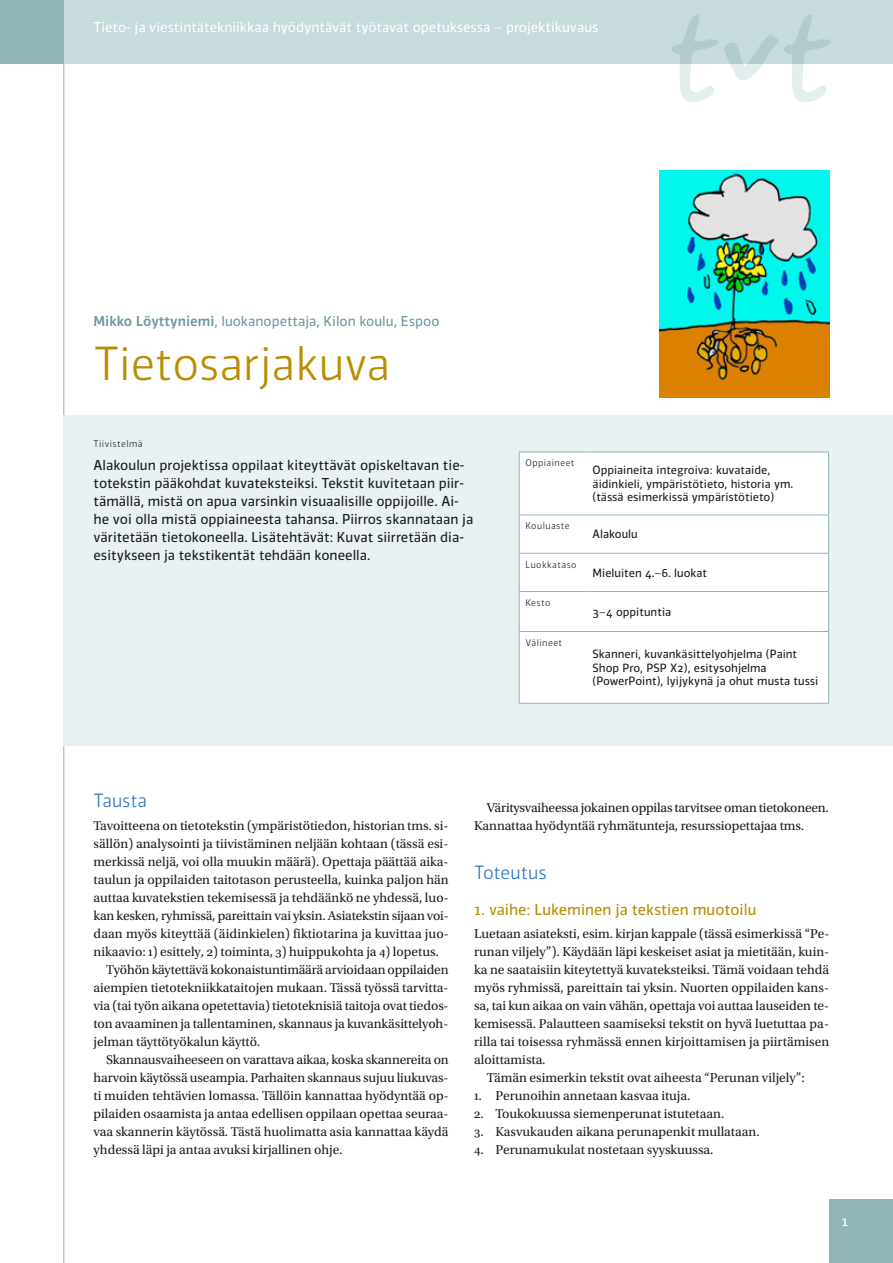
<style>
.page{position:relative;width:893px;height:1263px;background:#fff}
.page>*{position:absolute;margin:0;border:0;box-sizing:border-box;transform-origin:0 0}
.t1{font:300 45px "Vinkel";color:#b88d00}
.t2{font:300 18px "Vinkel";letter-spacing:-.005em;color:#2a76bc}
.t3{font:15px "Vinkel";color:#b88d00}
.t4{font:13.5px/18px "Utopia Std";color:#1b1c20}
.t5{font:13.5px/18px "Vinkel";color:#1b1c20}
.t6{font:13.5px "Vinkel";color:#fff}
.t7{font:13.5px "Vinkel";color:#6e9a9c}
.t8{font:11.25px/13.5px "Vinkel";color:#1b1c20}
.t9{font:300 9px "Vinkel";letter-spacing:.05em;color:#1b1c20}
.s1{font-weight:500}
</style>
<div class="page">
<div style="left:829px;top:1199px;width:64px;height:64px;background:#91b5b7"></div>
<div style="left:0;top:0;width:893px;height:64px;background:#c8dbdc"></div>
<div style="left:0;top:0;width:64px;height:64px;background:#91b5b7"></div>
<svg style="left:672px;top:14px;width:159px;height:88px"></svg>
<hr style="left:64px;top:64px;width:1px;height:1199px;background:#91b5b7">
<div style="left:64px;top:416px;width:829px;height:330px;background:#eaf1f2"></div>
<img style="left:659px;top:170px;width:170px;height:228px">
<div style="left:520px;top:453px;width:308px;height:249px;background:#fff"></div>
<hr style="left:519px;top:452px;width:67px;height:1px;background:#91b5b7">
<hr style="left:519px;top:452px;width:1px;height:63px;background:#91b5b7">
<hr style="left:586px;top:452px;width:243px;height:1px;background:#91b5b7">
<hr style="left:828px;top:452px;width:1px;height:63px;background:#91b5b7">
<hr style="left:519px;top:515px;width:67px;height:1px;background:#91b5b7">
<hr style="left:519px;top:515px;width:1px;height:38px;background:#91b5b7">
<hr style="left:586px;top:515px;width:243px;height:1px;background:#91b5b7">
<hr style="left:828px;top:515px;width:1px;height:38px;background:#91b5b7">
<hr style="left:519px;top:553px;width:67px;height:1px;background:#91b5b7">
<hr style="left:519px;top:554px;width:1px;height:37px;background:#91b5b7">
<hr style="left:586px;top:553px;width:243px;height:1px;background:#91b5b7">
<hr style="left:828px;top:554px;width:1px;height:37px;background:#91b5b7">
<hr style="left:519px;top:591px;width:67px;height:1px;background:#91b5b7">
<hr style="left:519px;top:592px;width:1px;height:39px;background:#91b5b7">
<hr style="left:586px;top:591px;width:243px;height:1px;background:#91b5b7">
<hr style="left:828px;top:592px;width:1px;height:39px;background:#91b5b7">
<hr style="left:519px;top:631px;width:67px;height:1px;background:#91b5b7">
<hr style="left:519px;top:632px;width:1px;height:71px;background:#91b5b7">
<hr style="left:586px;top:631px;width:243px;height:1px;background:#91b5b7">
<hr style="left:828px;top:632px;width:1px;height:71px;background:#91b5b7">
<hr style="left:519px;top:703px;width:67px;height:1px;background:#91b5b7">
<hr style="left:586px;top:703px;width:243px;height:1px;background:#91b5b7">
<p class="t6" style="left:94px;top:18px;width:507px">Tieto- ja viestintätekniikkaa hyödyntävät työtavat opetuksessa – projektikuvaus</p>
<p class="t7" style="left:94px;top:312px;width:348px"><span class="s1">Mikko Löyttyniemi</span>, luokanopettaja, Kilon koulu, Espoo</p>
<h1 class="t1" style="left:94px;top:333px;width:298px">Tietosarjakuva</h1>
<p class="t9" style="left:94px;top:437px;width:51px">Tiivistelmä</p>
<p class="t5" style="left:94px;top:456px;width:381px">Alakoulun projektissa oppilaat kiteyttävät opiskeltavan tie&shy;totekstin pääkohdat kuvateksteiksi. Tekstit kuvitetaan piir&shy;tämällä, mistä on apua varsinkin visuaalisille oppijoille. Ai&shy;he voi olla mistä oppiaineesta tahansa. Piirros skannataan ja väritetään tietokoneella. Lisätehtävät: Kuvat siirretään dia&shy;esitykseen ja tekstikentät tehdään koneella.</p>
<p class="t9" style="left:525px;top:457px;width:51px">Oppiaineet</p>
<p class="t9" style="left:525px;top:520px;width:46px">Kouluaste</p>
<p class="t9" style="left:525px;top:558px;width:53px">Luokkataso</p>
<p class="t9" style="left:525px;top:596px;width:26px">Kesto</p>
<p class="t9" style="left:525px;top:636px;width:38px">Välineet</p>
<p class="t8" style="left:593px;top:464px;width:202px">Oppiaineita integroiva: kuvataide, äidinkieli, ympäristötieto, historia ym. (tässä esimerkissä ympäristötieto)</p>
<p class="t8" style="left:593px;top:528px;width:47px">Alakoulu</p>
<p class="t8" style="left:593px;top:566px;width:116px">Mieluiten 4.–6. luokat</p>
<p class="t8" style="left:593px;top:605px;width:80px">3–4 oppituntia</p>
<p class="t8" style="left:593px;top:647px;width:227px">Skanneri, kuvankäsittelyohjelma (Paint<br>Shop Pro, PSP X2), esitysohjelma (PowerPoint), lyijykynä ja ohut musta tussi</p>
<h2 class="t2" style="left:94px;top:788px;width:55px">Tausta</h2>
<p class="t4" style="left:94px;top:816px;width:356px">Tavoitteena on tietotekstin (ympäristötiedon, historian tms. si-</p>
<p class="t4" style="left:94px;top:834px;width:357px">sällön) analysointi ja tiivistäminen neljään kohtaan (tässä esi-</p>
<p class="t4" style="left:94px;top:852px;width:357px">merkissä neljä, voi olla muukin määrä). Opettaja päättää aika-</p>
<p class="t4" style="left:94px;top:870px;width:357px">taulun ja oppilaiden taitotason perusteella, kuinka paljon hän</p>
<p class="t4" style="left:94px;top:888px;width:357px">auttaa kuvatekstien tekemisessä ja tehdäänkö ne yhdessä, luo-</p>
<p class="t4" style="left:94px;top:906px;width:357px">kan kesken, ryhmissä, pareittain vai yksin. Asiatekstin sijaan voi-</p>
<p class="t4" style="left:94px;top:924px;width:357px">daan myös kiteyttää (äidinkielen) fiktiotarina ja kuvittaa juo-</p>
<p class="t4" style="left:94px;top:942px;width:347px">nikaavio: 1) esittely, 2) toiminta, 3) huippukohta ja 4) lopetus.</p>
<p class="t4" style="left:106px;top:960px;width:344px">Työhön käytettävä kokonaistuntimäärä arvioidaan oppilaiden</p>
<p class="t4" style="left:94px;top:978px;width:357px">aiempien tietotekniikkataitojen mukaan. Tässä työssä tarvitta-</p>
<p class="t4" style="left:94px;top:996px;width:357px">via (tai työn aikana opetettavia) tietoteknisiä taitoja ovat tiedos-</p>
<p class="t4" style="left:94px;top:1014px;width:356px">ton avaaminen ja tallentaminen, skannaus ja kuvankäsittelyoh-</p>
<p class="t4" style="left:94px;top:1032px;width:168px">jelman täyttötyökalun käyttö.</p>
<p class="t4" style="left:106px;top:1050px;width:344px">Skannausvaiheeseen on varattava aikaa, koska skannereita on</p>
<p class="t4" style="left:94px;top:1068px;width:357px">harvoin käytössä useampia. Parhaiten skannaus sujuu liukuvas-</p>
<p class="t4" style="left:94px;top:1086px;width:357px">ti muiden tehtävien lomassa. Tällöin kannattaa hyödyntää op-</p>
<p class="t4" style="left:94px;top:1104px;width:357px">pilaiden osaamista ja antaa edellisen oppilaan opettaa seuraa-</p>
<p class="t4" style="left:94px;top:1122px;width:357px">vaa skannerin käytössä. Tästä huolimatta asia kannattaa käydä</p>
<p class="t4" style="left:94px;top:1140px;width:250px">yhdessä läpi ja antaa avuksi kirjallinen ohje.</p>
<p class="t4" style="left:474px;top:798px;width:356px;text-indent:13px">Väritysvaiheessa jokainen oppilas tarvitsee oman tietokoneen.<br>Kannattaa hyödyntää ryhmätunteja, resurssiopettajaa tms.</p>
<h2 class="t2" style="left:474px;top:860px;width:74px">Toteutus</h2>
<p class="t3" style="left:474px;top:900px;width:284px">1. vaihe: Lukeminen ja tekstien muotoilu</p>
<p class="t4" style="left:474px;top:924px;width:357px">Luetaan asiateksti, esim. kirjan kappale (tässä esimerkissä “Pe-</p>
<p class="t4" style="left:474px;top:942px;width:357px">runan viljely”). Käydään läpi keskeiset asiat ja mietitään, kuin-</p>
<p class="t4" style="left:474px;top:960px;width:357px">ka ne saataisiin kiteytettyä kuvateksteiksi. Tämä voidaan tehdä</p>
<p class="t4" style="left:474px;top:978px;width:357px">myös ryhmissä, pareittain tai yksin. Nuorten oppilaiden kans-</p>
<p class="t4" style="left:474px;top:996px;width:356px">sa, tai kun aikaa on vain vähän, opettaja voi auttaa lauseiden te-</p>
<p class="t4" style="left:474px;top:1014px;width:357px">kemisessä. Palautteen saamiseksi tekstit on hyvä luetuttaa pa-</p>
<p class="t4" style="left:474px;top:1032px;width:357px">rilla tai toisessa ryhmässä ennen kirjoittamisen ja piirtämisen</p>
<p class="t4" style="left:474px;top:1050px;width:73px">aloittamista.</p>
<p class="t4" style="left:487px;top:1068px;width:320px">Tämän esimerkin tekstit ovat aiheesta “Perunan viljely”:</p>
<p class="t4" style="left:474px;top:1086px;width:218px">1. Perunoihin annetaan kasvaa ituja.</p>
<p class="t4" style="left:474px;top:1104px;width:252px">2. Toukokuussa siemenperunat istutetaan.</p>
<p class="t4" style="left:474px;top:1122px;width:287px">3. Kasvukauden aikana perunapenkit mullataan.</p>
<p class="t4" style="left:474px;top:1140px;width:241px">4. Perunamukulat nostetaan syyskuussa.</p>
<p class="t6" style="left:842px;top:1212px;width:8px">1</p>
</div>
